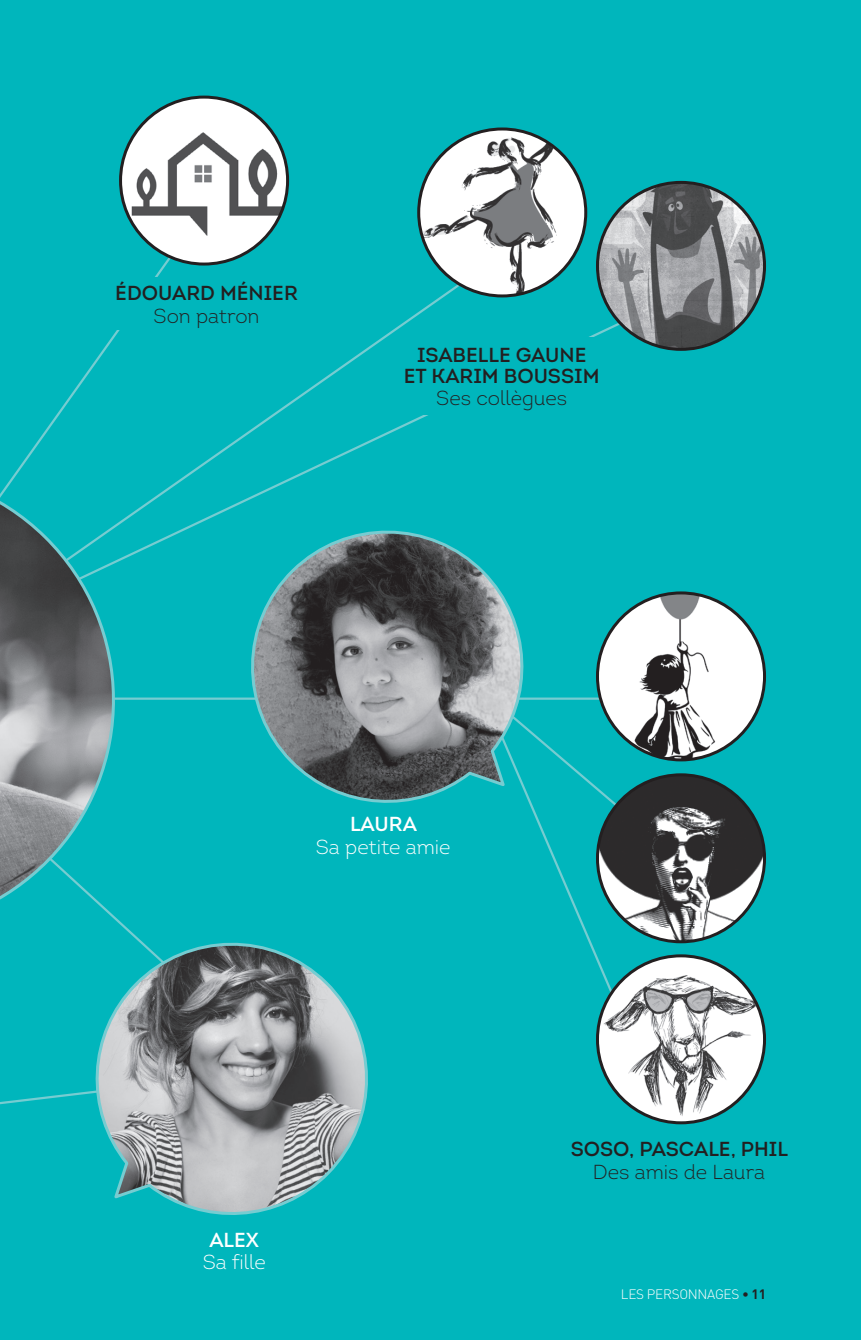
<style>
.page{position:relative;width:861px;height:1340px;background:#fff}
.page>*{position:absolute;margin:0;border:0;box-sizing:border-box;transform-origin:0 0}
.t1{font:20.25px/20.2px "Intro";color:#231f20;text-align:center}
.t2{font:300 20.25px "Intro";color:#231f20}
.t3{font:300 20.25px "Intro";color:#fff}
.t4{font:20.25px "Intro";color:#fff}
.t5{font:300 13.5px "DIN";letter-spacing:-.02em;color:#fff}
.s1{font-weight:500;color:#231f20}
.s2{font-weight:700;color:#231f20}
</style>
<div class="page">
<div style="left:0;top:0;width:860px;height:1339px;background:#00b6bc"></div>
<svg style="left:55px;top:268px;width:426px;height:285px"></svg>
<hr style="left:73px;top:697px;width:558px;height:2px;background:#76ccd1">
<svg style="left:0;top:1092px;width:83px;height:13px"></svg>
<svg style="left:534px;top:696px;width:109px;height:322px"></svg>
<svg style="left:0;top:444px;width:136px;height:482px"></svg>
<svg style="left:239px;top:514px;width:296px;height:300px"></svg>
<svg style="left:83px;top:926px;width:285px;height:289px"></svg>
<img style="left:120px;top:97px;width:167px;height:167px;border-radius:83px">
<img style="left:597px;top:774px;width:167px;height:167px;border-radius:83px">
<img style="left:597px;top:955px;width:167px;height:167px;border-radius:83px">
<img style="left:597px;top:593px;width:167px;height:166px;border-radius:83px">
<img style="left:418px;top:129px;width:167px;height:167px;border-radius:83px">
<img style="left:597px;top:182px;width:167px;height:167px;border-radius:83px">
<div style="left:96px;top:277px;width:221px;height:53px;background:#00b6bc"></div>
<div style="left:400px;top:337px;width:203px;height:77px;background:#00b6bc"></div>
<div style="left:272px;top:810px;width:222px;height:49px;background:#00b6bc"></div>
<p class="t1" style="left:115px;top:283px;width:184px">ÉDOUARD MÉNIER</p>
<p class="t2" style="left:153px;top:303px;width:107px">Son patron</p>
<p class="t1" style="left:404px;top:345px;width:197px">ISABELLE GAUNE<br>ET KARIM BOUSSIM</p>
<p class="t2" style="left:436px;top:385px;width:132px">Ses collègues</p>
<p class="t4" style="left:350px;top:811px;width:68px">LAURA</p>
<p class="t3" style="left:316px;top:833px;width:136px">Sa petite amie</p>
<p class="t4" style="left:209px;top:1226px;width:51px">ALEX</p>
<p class="t3" style="left:203px;top:1249px;width:64px">Sa fille</p>
<p class="t1" style="left:570px;top:1138px;width:219px">SOSO, PASCALE, PHIL</p>
<p class="t2" style="left:592px;top:1159px;width:173px">Des amis de Laura</p>
<p class="t5" style="left:620px;top:1285px;width:147px">LES PERSONNAGES <span class="s1">•</span> <span class="s2">11</span></p>
</div>
